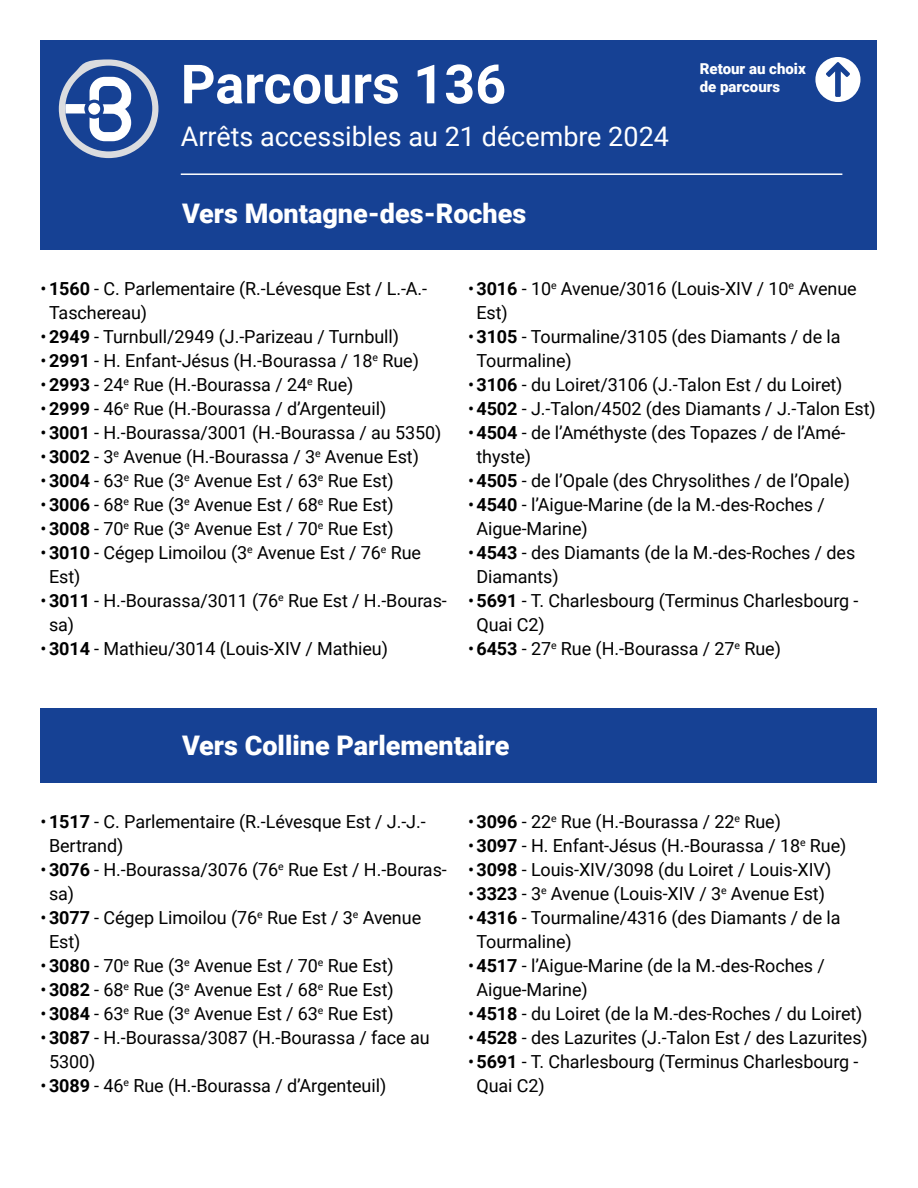
<style>
.page{position:relative;width:918px;height:1188px;background:#fff}
.page>*{position:absolute;margin:0;border:0;box-sizing:border-box;transform-origin:0 0}
.Heading_1_Parcours{font:700 54px "Roboto";color:#fff}
.Heading_3_Direction{font:900 27px "Roboto";color:#fff}
.t1{font:27px "Roboto";color:#fff}
.t2{font:18px/24px "Roboto";letter-spacing:-.005em;color:#000}
.t3{font:900 15px "Roboto";color:#fff}
.s1{font-weight:700}
</style>
<div class="page">
<div style="left:40px;top:40px;width:838px;height:136px;background:#164194"></div>
<svg style="left:59px;top:59px;width:99px;height:99px"></svg>
<svg style="left:815px;top:57px;width:45px;height:45px"></svg>
<hr style="left:181px;top:173px;width:661px;height:2px;background:#fff">
<div style="left:40px;top:175px;width:838px;height:75px;background:#164194"></div>
<div style="left:40px;top:708px;width:838px;height:74px;background:#164194"></div>
<p class="Heading_1_Parcours" style="left:181px;top:46px;width:327px">Parcours 136</p>
<h2 class="t1" style="left:181px;top:117px;width:490px">Arrêts accessibles au 21 décembre 2024</h2>
<p class="Heading_3_Direction" style="left:182px;top:194px;width:346px">Vers Montagne-des-Roches</p>
<p class="t3" style="left:700px;top:58px;width:107px">Retour au choix</p>
<p class="t3" style="left:700px;top:76px;width:82px">de parcours</p>
<p class="t2" style="left:49px;top:276px;width:380px;text-indent:-9px">•<span class="s1">1560</span> - C. Parlementaire (R.-Lévesque Est / L.-A.-<br>Taschereau)</p>
<p class="t2" style="left:40px;top:324px;width:360px">•<span class="s1">2949</span> - Turnbull/2949 (J.-Parizeau / Turnbull)</p>
<p class="t2" style="left:40px;top:348px;width:380px">•<span class="s1">2991</span> - H. Enfant-Jésus (H.-Bourassa / 18<sup>e</sup> Rue)</p>
<p class="t2" style="left:40px;top:372px;width:315px">•<span class="s1">2993</span> - 24<sup>e</sup> Rue (H.-Bourassa / 24<sup>e</sup> Rue)</p>
<p class="t2" style="left:40px;top:396px;width:347px">•<span class="s1">2999</span> - 46<sup>e</sup> Rue (H.-Bourassa / d’Argenteuil)</p>
<p class="t2" style="left:40px;top:420px;width:402px">•<span class="s1">3001</span> - H.-Bourassa/3001 (H.-Bourassa / au 5350)</p>
<p class="t2" style="left:40px;top:444px;width:380px">•<span class="s1">3002</span> - 3<sup>e</sup> Avenue (H.-Bourassa / 3<sup>e</sup> Avenue Est)</p>
<p class="t2" style="left:40px;top:468px;width:355px">•<span class="s1">3004</span> - 63<sup>e</sup> Rue (3<sup>e</sup> Avenue Est / 63<sup>e</sup> Rue Est)</p>
<p class="t2" style="left:40px;top:492px;width:355px">•<span class="s1">3006</span> - 68<sup>e</sup> Rue (3<sup>e</sup> Avenue Est / 68<sup>e</sup> Rue Est)</p>
<p class="t2" style="left:40px;top:516px;width:355px">•<span class="s1">3008</span> - 70<sup>e</sup> Rue (3<sup>e</sup> Avenue Est / 70<sup>e</sup> Rue Est)</p>
<p class="t2" style="left:49px;top:540px;width:374px;text-indent:-9px">•<span class="s1">3010</span> - Cégep Limoilou (3<sup>e</sup> Avenue Est / 76<sup>e</sup> Rue<br>Est)</p>
<p class="t2" style="left:49px;top:588px;width:399px;text-indent:-9px">•<span class="s1">3011</span> - H.-Bourassa/3011 (76<sup>e</sup> Rue Est / H.-Bouras&shy;sa)</p>
<p class="t2" style="left:40px;top:636px;width:349px">•<span class="s1">3014</span> - Mathieu/3014 (Louis-XIV / Mathieu)</p>
<p class="t2" style="left:477px;top:276px;width:382px;text-indent:-9px">•<span class="s1">3016</span> - 10<sup>e</sup> Avenue/3016 (Louis-XIV / 10<sup>e</sup> Avenue<br>Est)</p>
<p class="t2" style="left:477px;top:324px;width:366px;text-indent:-9px">•<span class="s1">3105</span> - Tourmaline/3105 (des Diamants / de la<br>Tourmaline)</p>
<p class="t2" style="left:468px;top:372px;width:376px">•<span class="s1">3106</span> - du Loiret/3106 (J.-Talon Est / du Loiret)</p>
<p class="t2" style="left:468px;top:396px;width:409px">•<span class="s1">4502</span> - J.-Talon/4502 (des Diamants / J.-Talon Est)</p>
<p class="t2" style="left:477px;top:420px;width:370px;text-indent:-9px">•<span class="s1">4504</span> - de l’Améthyste (des Topazes / de l’Amé&shy;thyste)</p>
<p class="t2" style="left:468px;top:468px;width:383px">•<span class="s1">4505</span> - de l’Opale (des Chrysolithes / de l’Opale)</p>
<p class="t2" style="left:477px;top:492px;width:350px;text-indent:-9px">•<span class="s1">4540</span> - l’Aigue-Marine (de la M.-des-Roches /<br>Aigue-Marine)</p>
<p class="t2" style="left:477px;top:540px;width:380px;text-indent:-9px">•<span class="s1">4543</span> - des Diamants (de la M.-des-Roches / des<br>Diamants)</p>
<p class="t2" style="left:477px;top:588px;width:384px;text-indent:-9px">•<span class="s1">5691</span> - T. Charlesbourg (Terminus Charlesbourg -<br>Quai C2)</p>
<p class="t2" style="left:468px;top:636px;width:315px">•<span class="s1">6453</span> - 27<sup>e</sup> Rue (H.-Bourassa / 27<sup>e</sup> Rue)</p>
<p class="Heading_3_Direction" style="left:182px;top:727px;width:329px">Vers Colline Parlementaire</p>
<p class="t2" style="left:49px;top:809px;width:378px;text-indent:-9px">•<span class="s1">1517</span> - C. Parlementaire (R.-Lévesque Est / J.-J.-<br>Bertrand)</p>
<p class="t2" style="left:49px;top:857px;width:399px;text-indent:-9px">•<span class="s1">3076</span> - H.-Bourassa/3076 (76<sup>e</sup> Rue Est / H.-Bouras&shy;sa)</p>
<p class="t2" style="left:49px;top:905px;width:374px;text-indent:-9px">•<span class="s1">3077</span> - Cégep Limoilou (76<sup>e</sup> Rue Est / 3<sup>e</sup> Avenue<br>Est)</p>
<p class="t2" style="left:40px;top:953px;width:355px">•<span class="s1">3080</span> - 70<sup>e</sup> Rue (3<sup>e</sup> Avenue Est / 70<sup>e</sup> Rue Est)</p>
<p class="t2" style="left:40px;top:977px;width:355px">•<span class="s1">3082</span> - 68<sup>e</sup> Rue (3<sup>e</sup> Avenue Est / 68<sup>e</sup> Rue Est)</p>
<p class="t2" style="left:40px;top:1001px;width:355px">•<span class="s1">3084</span> - 63<sup>e</sup> Rue (3<sup>e</sup> Avenue Est / 63<sup>e</sup> Rue Est)</p>
<p class="t2" style="left:49px;top:1025px;width:382px;text-indent:-9px">•<span class="s1">3087</span> - H.-Bourassa/3087 (H.-Bourassa / face au<br>5300)</p>
<p class="t2" style="left:40px;top:1073px;width:347px">•<span class="s1">3089</span> - 46<sup>e</sup> Rue (H.-Bourassa / d’Argenteuil)</p>
<p class="t2" style="left:468px;top:809px;width:315px">•<span class="s1">3096</span> - 22<sup>e</sup> Rue (H.-Bourassa / 22<sup>e</sup> Rue)</p>
<p class="t2" style="left:468px;top:833px;width:380px">•<span class="s1">3097</span> - H. Enfant-Jésus (H.-Bourassa / 18<sup>e</sup> Rue)</p>
<p class="t2" style="left:468px;top:857px;width:365px">•<span class="s1">3098</span> - Louis-XIV/3098 (du Loiret / Louis-XIV)</p>
<p class="t2" style="left:468px;top:881px;width:359px">•<span class="s1">3323</span> - 3<sup>e</sup> Avenue (Louis-XIV / 3<sup>e</sup> Avenue Est)</p>
<p class="t2" style="left:477px;top:905px;width:366px;text-indent:-9px">•<span class="s1">4316</span> - Tourmaline/4316 (des Diamants / de la<br>Tourmaline)</p>
<p class="t2" style="left:477px;top:953px;width:350px;text-indent:-9px">•<span class="s1">4517</span> - l’Aigue-Marine (de la M.-des-Roches /<br>Aigue-Marine)</p>
<p class="t2" style="left:468px;top:1001px;width:396px">•<span class="s1">4518</span> - du Loiret (de la M.-des-Roches / du Loiret)</p>
<p class="t2" style="left:468px;top:1025px;width:401px">•<span class="s1">4528</span> - des Lazurites (J.-Talon Est / des Lazurites)</p>
<p class="t2" style="left:477px;top:1049px;width:384px;text-indent:-9px">•<span class="s1">5691</span> - T. Charlesbourg (Terminus Charlesbourg -<br>Quai C2)</p>
</div>
